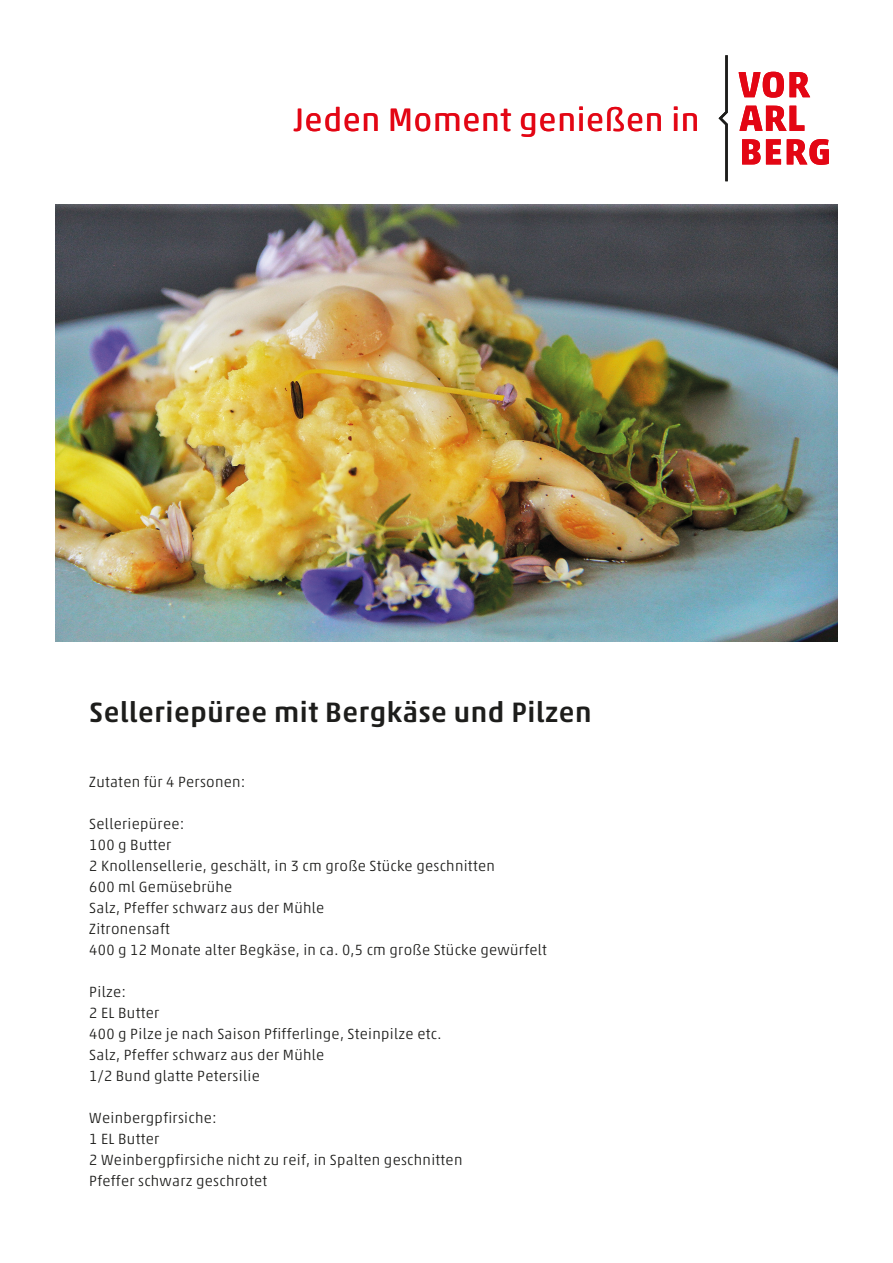
<style>
.page{position:relative;width:893px;height:1263px;background:#fff}
.page>*{position:absolute;margin:0;border:0;box-sizing:border-box;transform-origin:0 0}
.t1{font:32.85px "Akko Pro";letter-spacing:.02em;color:#e30614}
.t2{font:500 28.5px "Akko Pro";letter-spacing:.02em;color:#1d1d1b}
.t3{font:300 15px/21px "Akko Pro";letter-spacing:.02em;color:#1d1d1b}
</style>
<div class="page">
<img style="left:55px;top:205px;width:783px;height:437px">
<svg style="left:718px;top:55px;width:10px;height:126px"></svg>
<svg style="left:739px;top:72px;width:90px;height:93px"></svg>
<h1 class="t1" style="left:294px;top:99px;width:407px">Jeden Moment genießen in</h1>
<h2 class="t2" style="left:89px;top:695px;width:504px">Selleriepüree mit Bergkäse und Pilzen</h2>
<p class="t3" style="left:89px;top:771px;width:158px">Zutaten für 4 Personen:</p>
<p class="t3" style="left:89px;top:813px;width:459px">Selleriepüree:<br>100 g Butter<br>2 Knollensellerie, geschält, in 3 cm große Stücke geschnitten<br>600 ml Gemüsebrühe<br>Salz, Pfeffer schwarz aus der Mühle<br>Zitronensaft<br>400 g 12 Monate alter Begkäse, in ca. 0,5 cm große Stücke gewürfelt</p>
<p class="t3" style="left:89px;top:981px;width:354px">Pilze:<br>2 EL Butter<br>400 g Pilze je nach Saison Pfifferlinge, Steinpilze etc.<br>Salz, Pfeffer schwarz aus der Mühle<br>1/2 Bund glatte Petersilie</p>
<p class="t3" style="left:89px;top:1107px;width:375px">Weinbergpfirsiche:<br>1 EL Butter<br>2 Weinbergpfirsiche nicht zu reif, in Spalten geschnitten<br>Pfeffer schwarz geschrotet</p>
</div>
